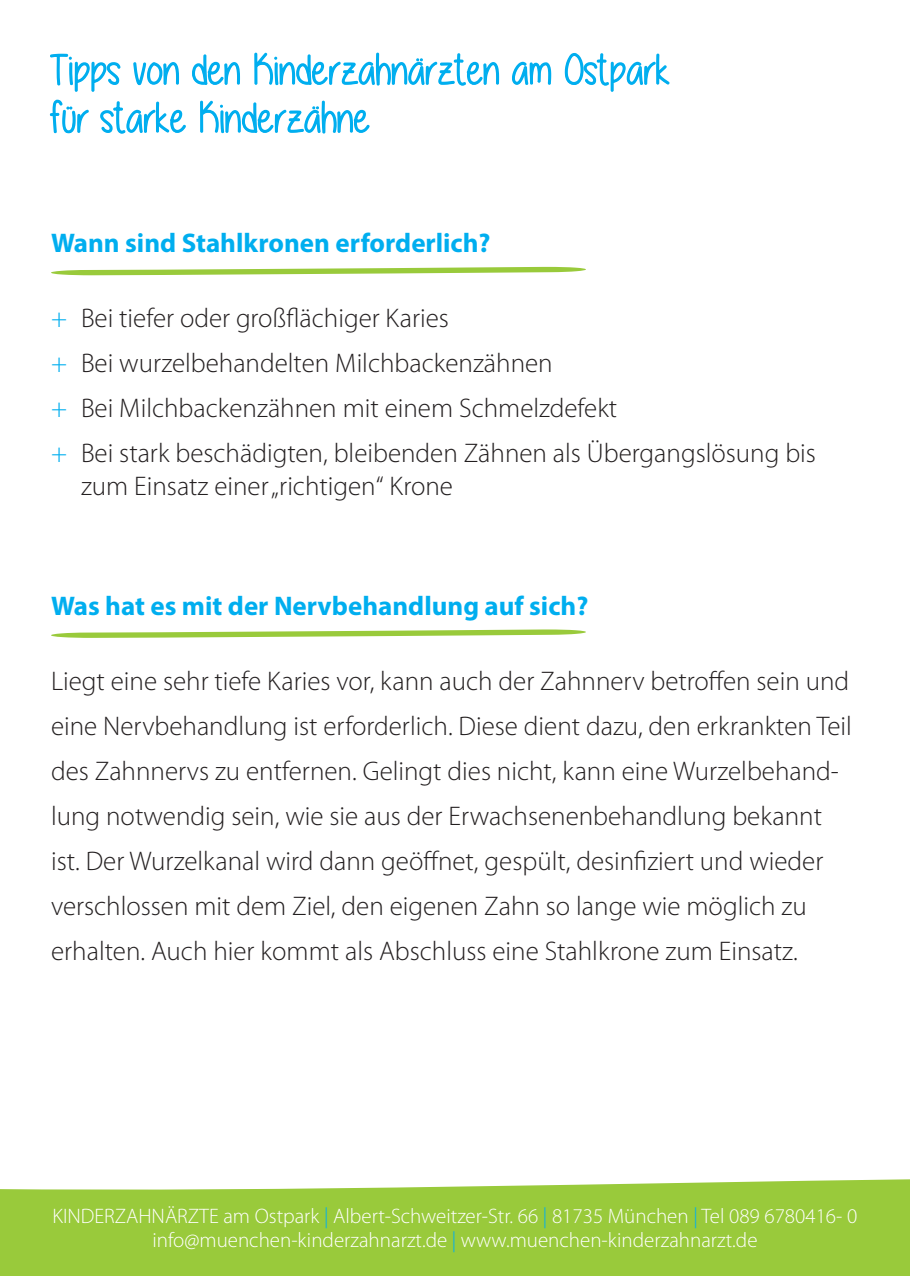
<style>
.page{position:relative;width:910px;height:1276px;background:#fff}
.page>*{position:absolute;margin:0;border:0;box-sizing:border-box;transform-origin:0 0}
.t1{font:300 27px/45px "Myriad Pro";color:#231f20}
.t2{font:700 27px "Myriad Pro";color:#00aeef}
.t3{font:300 21px/24px "Myriad Pro";color:#fff;text-align:center}
.s1{color:#00aeef}
</style>
<div class="page">
<svg style="left:0;top:1179px;width:910px;height:97px;background:#a0cd48"></svg>
<svg style="left:512px;top:61px;width:40px;height:24px"></svg>
<svg style="left:564px;top:53px;width:106px;height:39px"></svg>
<svg style="left:49px;top:52px;width:451px;height:82px"></svg>
<svg style="left:51px;top:267px;width:535px;height:8px"></svg>
<svg style="left:51px;top:629px;width:535px;height:9px"></svg>
<p class="t2" style="left:51px;top:225px;width:441px">Wann sind Stahlkronen erforderlich?</p>
<p class="t1" style="left:51px;top:296px;width:766px"><span class="s1">+</span> Bei tiefer oder großflächiger Karies<br><span class="s1">+</span> Bei wurzelbehandelten Milchbackenzähnen<br><span class="s1">+</span> Bei Milchbackenzähnen mit einem Schmelzdefekt<br><span class="s1">+</span> Bei stark beschädigten, bleibenden Zähnen als Übergangslösung bis</p>
<p class="t1" style="left:81px;top:464px;width:373px">zum Einsatz einer „richtigen“ Krone</p>
<p class="t2" style="left:51px;top:588px;width:539px">Was hat es mit der Nervbehandlung auf sich?</p>
<p class="t1" style="left:51px;top:659px;width:802px">Liegt eine sehr tiefe Karies vor, kann auch der Zahnnerv betroffen sein und eine Nervbehandlung ist erforderlich. Diese dient dazu, den erkrankten Teil des Zahnnervs zu entfernen. Gelingt dies nicht, kann eine Wurzelbehand&shy;lung notwendig sein, wie sie aus der Erwachsenenbehandlung bekannt ist. Der Wurzelkanal wird dann geöffnet, gespült, desinfiziert und wieder verschlossen mit dem Ziel, den eigenen Zahn so lange wie möglich zu erhalten. Auch hier kommt als Abschluss eine Stahlkrone zum Einsatz.</p>
<p class="t3" style="left:53px;top:1204px;width:806px">KINDERZAHNÄRZTE am Ostpark <span class="s1">|</span> Albert-Schweitzer-Str. 66 <span class="s1">|</span> 81735 München <span class="s1">|</span> Tel 089 6780416- 0 info@muenchen-kinderzahnarzt.de <span class="s1">|</span> www.muenchen-kinderzahnarzt.de</p>
</div>
